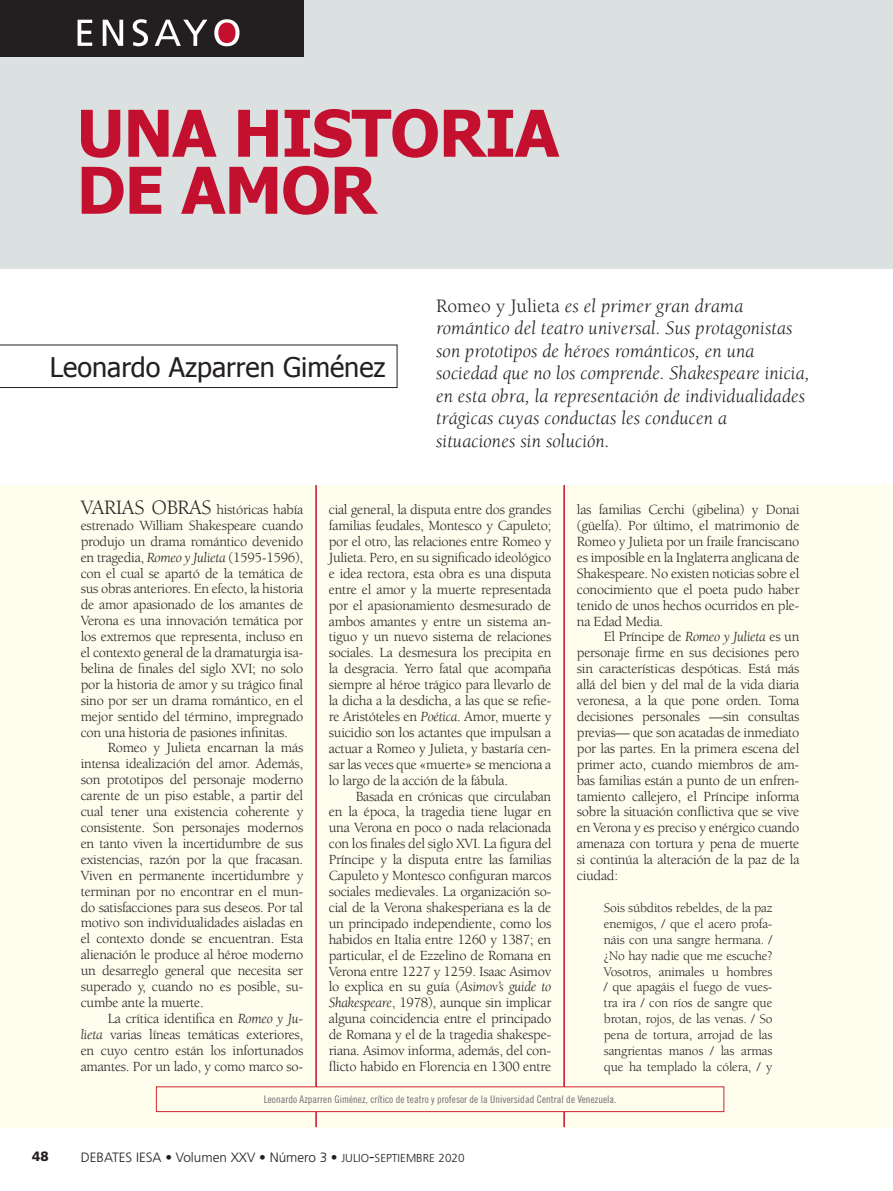
<style>
.page{position:relative;width:893px;height:1191px;background:#fff}
.page>*{position:absolute;margin:0;border:0;box-sizing:border-box;transform-origin:0 0}
.t1{font:700 64.5px "Tahoma";letter-spacing:-.015em;color:#c3102f}
.t2{font:27px "Tahoma";color:#231f20}
.t3{font:italic 19.5px/22.5px "Berkeley Std";letter-spacing:.005em;color:#231f20}
.t4{font:14.4px/15.9px "Berkeley Std";letter-spacing:-.02em;color:#231f20;text-align:justify}
.t5{font:13.5px/15.9px "Berkeley Std";letter-spacing:-.015em;color:#231f20;text-align:justify}
.t6{font:300 13.5px "Frutiger";color:#231f20}
.t7{font:900 13.5px "Frutiger";color:#231f20}
.t8{font:10.5px "Trade Gothic LT Std Cn 18";letter-spacing:.005em;color:#6c6d70}
.s1{font-style:normal}
.s2{font-size:21px}
.s3{font-style:italic}
.s4{font-size:11.55px}
.s5{font-size:16.5px}
.s6{font-size:11.7px}
</style>
<div class="page">
<div style="left:0;top:0;width:893px;height:1127px;background:#fffdee"></div>
<hr style="left:315px;top:106px;width:2px;height:1021px;background:#c3102f">
<hr style="left:563px;top:106px;width:2px;height:1021px;background:#c3102f">
<div style="left:0;top:0;width:893px;height:484px;background:#fff"></div>
<div style="left:0;top:0;width:893px;height:268px;background:#dbe0e0"></div>
<svg style="left:0;top:344px;width:397px;height:44px"></svg>
<div style="left:0;top:0;width:303px;height:56px;background:#231f20"></div>
<svg style="left:78px;top:19px;width:161px;height:27px"></svg>
<div style="left:156px;top:1086px;width:568px;height:26px;border:1px solid #d1232a"></div>
<p class="t1" style="left:77px;top:88px;width:484px">UNA HISTORIA</p>
<p class="t1" style="left:77px;top:145px;width:301px">DE AMOR</p>
<p class="t2" style="left:50px;top:349px;width:337px">Leonardo Azparren Giménez</p>
<p class="t3" style="left:436px;top:295px;width:375px"><span class="s1">Romeo y Julieta</span> es el primer gran drama romántico del teatro universal. Sus protagonistas son prototipos de héroes románticos, en una sociedad que no los comprende. Shakespeare inicia, en esta obra, la representación de individualidades trágicas cuyas conductas les conducen a situaciones sin solución.</p>
<p class="t4" style="left:81px;top:501px;width:224px"><span class="s2">VARIAS OBRAS</span> históricas había estrenado William Shakespeare cuando produjo un drama romántico devenido en tragedia, <span class="s3">Romeo y Julieta</span> (1595-1596), con el cual se apartó de la temática de sus obras anteriores. En efecto, la historia de amor apasionado de los amantes de Verona es una innovación temática por los extremos que representa, incluso en el contexto general de la dramaturgia isa&shy;belina de finales del siglo XVI; no solo por la historia de amor y su trágico final sino por ser un drama romántico, en el mejor sentido del término, impregnado con una historia de pasiones infinitas.</p>
<p class="t4" style="left:81px;top:740px;width:224px;text-indent:27px">Romeo y Julieta encarnan la más intensa idealización del amor. Además, son prototipos del personaje moderno carente de un piso estable, a partir del cual tener una existencia coherente y consistente. Son personajes modernos en tanto viven la incertidumbre de sus existencias, razón por la que fracasan.<br>Viven en permanente incertidumbre y terminan por no encontrar en el mun&shy;do satisfacciones para sus deseos. Por tal motivo son individualidades aisladas en el contexto donde se encuentran. Esta alienación le produce al héroe moderno un desarreglo general que necesita ser superado y, cuando no es posible, su&shy;cumbe ante la muerte.</p>
<p class="t4" style="left:81px;top:1010px;width:224px;text-indent:27px">La crítica identifica en <span class="s3">Romeo y Ju&shy;lieta</span> varias líneas temáticas exteriores, en cuyo centro están los infortunados amantes. Por un lado, y como marco so-</p>
<p class="t4" style="left:577px;top:502px;width:224px">las familias Cerchi (gibelina) y Donai (güelfa). Por último, el matrimonio de Romeo y Julieta por un fraile franciscano es imposible en la Inglaterra anglicana de Shakespeare. No existen noticias sobre el conocimiento que el poeta pudo haber tenido de unos hechos ocurridos en ple&shy;na Edad Media.</p>
<p class="t4" style="left:577px;top:629px;width:224px;text-indent:27px">El Príncipe de <span class="s3">Romeo y Julieta</span> es un personaje firme en sus decisiones pero sin características despóticas. Está más allá del bien y del mal de la vida diaria veronesa, a la que pone orden. Toma decisiones personales —sin consultas previas— que son acatadas de inmediato por las partes. En la primera escena del primer acto, cuando miembros de am&shy;bas familias están a punto de un enfren&shy;tamiento callejero, el Príncipe informa sobre la situación conflictiva que se vive en Verona y es preciso y enérgico cuando amenaza con tortura y pena de muerte si continúa la alteración de la paz de la ciudad:</p>
<p class="t5" style="left:604px;top:900px;width:170px">Sois súbditos rebeldes, de la paz enemigos, / que el acero profa&shy;náis con una sangre hermana. / ¿No hay nadie que me escuche?<br>Vosotros, animales u hombres / que apagáis el fuego de vues&shy;tra ira / con ríos de sangre que brotan, rojos, de las venas. / So pena de tortura, arrojad de las sangrientas manos / las armas que ha templado la cólera, / y</p>
<p class="t4" style="left:329px;top:502px;width:224px">cial general, la disputa entre dos grandes familias feudales, Montesco y Capuleto; por el otro, las relaciones entre Romeo y Julieta. Pero, en su significado ideológico e idea rectora, esta obra es una disputa entre el amor y la muerte representada por el apasionamiento desmesurado de ambos amantes y entre un sistema an&shy;tiguo y un nuevo sistema de relaciones sociales. La desmesura los precipita en la desgracia. Yerro fatal que acompaña siempre al héroe trágico para llevarlo de la dicha a la desdicha, a las que se refie&shy;re Aristóteles en <span class="s3">Poética</span>. Amor, muerte y suicidio son los actantes que impulsan a actuar a Romeo y Julieta, y bastaría cen&shy;sar las veces que «muerte» se menciona a lo largo de la acción de la fábula.</p>
<p class="t4" style="left:329px;top:788px;width:224px;text-indent:27px">Basada en crónicas que circulaban en la época, la tragedia tiene lugar en una Verona en poco o nada relacionada con los finales del siglo XVI. La figura del Príncipe y la disputa entre las familias Capuleto y Montesco configuran marcos sociales medievales. La organización so&shy;cial de la Verona shakesperiana es la de un principado independiente, como los habidos en Italia entre 1260 y 1387; en particular, el de Ezzelino de Romana en Verona entre 1227 y 1259. Isaac Asimov lo explica en su guía (<span class="s3">Asimov’s guide to Shakespeare</span>, 1978), aunque sin implicar alguna coincidencia entre el principado de Romana y el de la tragedia shakespe&shy;riana. Asimov informa, además, del con&shy;flicto habido en Florencia en 1300 entre</p>
<p class="t8" style="left:264px;top:1093px;width:354px">Leonardo Azparren Giménez, crítico de teatro y profesor de la Universidad Central de Venezuela.</p>
<p class="t7" style="left:32px;top:1148px;width:18px">48</p>
<p class="t6" style="left:81px;top:1150px;width:385px">DEBATES IESA • Volumen XXV • Número 3 • <span class="s4">JULIO</span><span class="s5">-</span><span class="s4">SEPTIEMBRE</span> <span class="s6">2020</span></p>
</div>
